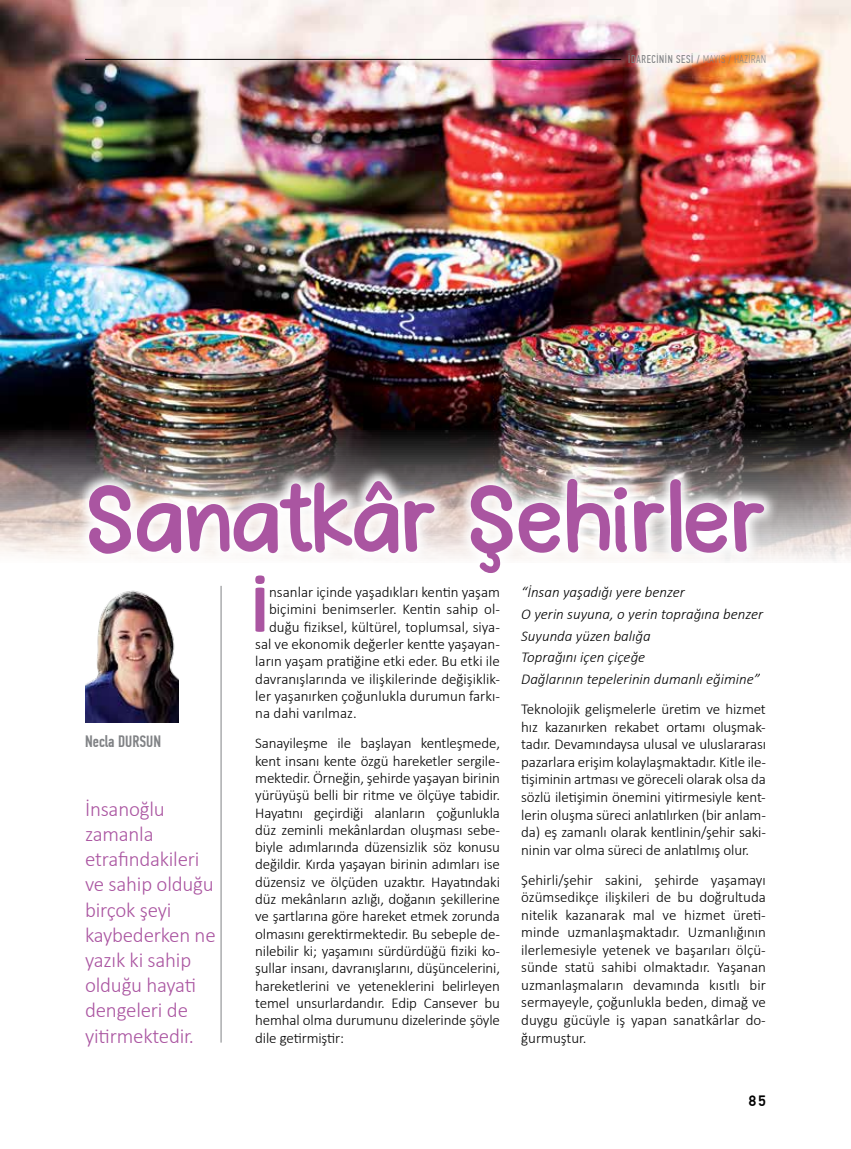
<style>
.page{position:relative;width:851px;height:1149px;background:#fff}
.page>*{position:absolute;margin:0;border:0;box-sizing:border-box;transform-origin:0 0}
.t1{font:100.5px "Pink Chicken";color:#aa55a1}
.t2{font:700 69.3px "Calibri";color:#aa55a1}
.t3{font:300 21px/25.2px "Calibri";letter-spacing:-.01em;color:#aa55a1}
.t4{font:500 16.5px "PF Din Text Comp Pro";color:#808285}
.t5{font:300 15px/17.2px "Calibri";color:#000;text-align:justify}
.t6{font:italic 300 15px/21.8px "Calibri";color:#000}
.t7{font:500 15px "PF Din Text Pro";color:#000}
.t8{font:11.25px "PF Din Text Comp Pro";letter-spacing:.055em;color:#808285}
.s1{font-weight:100}
</style>
<div class="page">
<img style="left:1px;top:0;width:849px;height:561px">
<hr style="left:85px;top:59px;width:536px;height:1px;background:#000">
<svg style="left:73px;top:462px;width:706px;height:126px"></svg>
<hr style="left:221px;top:585px;width:1px;height:457px;background:#808285">
<img style="left:85px;top:585px;width:94px;height:136px">
<p class="t8" style="left:628px;top:53px;width:139px">İDARECİNİN SESİ / <span class="s1">MAYIS / HAZİRAN</span></p>
<h1 class="t1" style="left:85px;top:456px;width:677px">Sanatkâr Şehirler</h1>
<h2 class="t2" style="left:251px;top:559px;width:20px">İ</h2>
<p class="t6" style="left:521px;top:581px;width:243px">“İnsan yaşadığı yere benzer<br>O yerin suyuna, o yerin toprağına benzer<br>Suyunda yüzen balığa<br>Toprağını içen çiçeğe<br>Dağlarının tepelerinin dumanlı eğimine”</p>
<p class="t5" style="left:521px;top:700px;width:246px">Teknolojik gelişmelerle üretim ve hizmet hız kazanırken rekabet ortamı oluşmak&shy;tadır. Devamındaysa ulusal ve uluslararası pazarlara erişim kolaylaşmaktadır. Kitle ile&shy;tişiminin artması ve göreceli olarak olsa da sözlü iletişimin önemini yitirmesiyle kent&shy;lerin oluşma süreci anlatılırken (bir anlam&shy;da) eş zamanlı olarak kentlinin/şehir saki&shy;ninin var olma süreci de anlatılmış olur.</p>
<p class="t5" style="left:521px;top:870px;width:246px">Şehirli/şehir sakini, şehirde yaşamayı özümsedikçe ilişkileri de bu doğrultuda nitelik kazanarak mal ve hizmet üreti&shy;minde uzmanlaşmaktadır. Uzmanlığının ilerlemesiyle yetenek ve başarıları ölçü&shy;sünde statü sahibi olmaktadır. Yaşanan uzmanlaşmaların devamında kısıtlı bir sermayeyle, çoğunlukla beden, dimağ ve duygu gücüyle iş yapan sanatkârlar do&shy;ğurmuştur.</p>
<p class="t5" style="left:269px;top:583px;width:232px">nsanlar içinde yaşadıkları kentin yaşam</p>
<p class="t5" style="left:269px;top:600px;width:232px">biçimini benimserler. Kentin sahip ol-</p>
<p class="t5" style="left:269px;top:617px;width:232px">duğu fiziksel, kültürel, toplumsal, siya-</p>
<p class="t5" style="left:255px;top:635px;width:246px">sal ve ekonomik değerler kentte yaşayan-</p>
<p class="t5" style="left:255px;top:652px;width:246px">ların yaşam pratiğine etki eder. Bu etki ile</p>
<p class="t5" style="left:255px;top:669px;width:246px">davranışlarında ve ilişkilerinde değişiklik-</p>
<p class="t5" style="left:255px;top:687px;width:246px">ler yaşanırken çoğunlukla durumun farkı-</p>
<p class="t5" style="left:255px;top:704px;width:103px">na dahi varılmaz.</p>
<p class="t5" style="left:255px;top:734px;width:246px">Sanayileşme ile başlayan kentleşmede, kent insanı kente özgü hareketler sergile&shy;mektedir. Örneğin, şehirde yaşayan birinin yürüyüşü belli bir ritme ve ölçüye tabidir.<br>Hayatını geçirdiği alanların çoğunlukla düz zeminli mekânlardan oluşması sebe&shy;biyle adımlarında düzensizlik söz konusu değildir. Kırda yaşayan birinin adımları ise düzensiz ve ölçüden uzaktır. Hayatındaki düz mekânların azlığı, doğanın şekillerine ve şartlarına göre hareket etmek zorunda olmasını gerektirmektedir. Bu sebeple de&shy;nilebilir ki; yaşamını sürdürdüğü fiziki ko&shy;şullar insanı, davranışlarını, düşüncelerini, hareketlerini ve yeteneklerini belirleyen temel unsurlardandır. Edip Cansever bu hemhal olma durumunu dizelerinde şöyle dile getirmiştir:</p>
<p class="t4" style="left:85px;top:731px;width:77px">Necla DURSUN</p>
<h3 class="t3" style="left:85px;top:795px;width:132px">İnsanoğlu zamanla etrafındakileri ve sahip olduğu birçok şeyi kaybederken ne yazık ki sahip olduğu hayati dengeleri de yitirmektedir.</h3>
<p class="t7" style="left:748px;top:1091px;width:19px">85</p>
</div>
